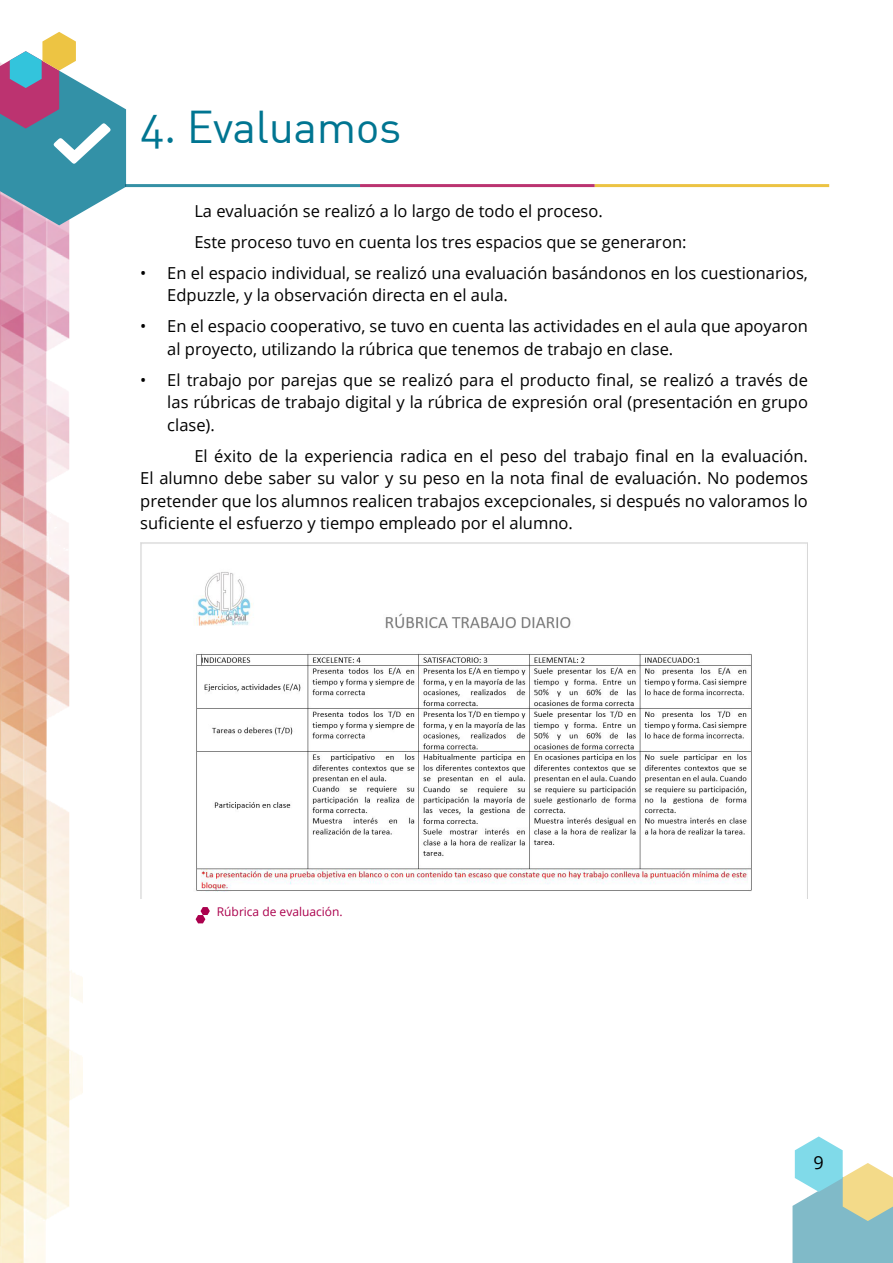
<style>
.page{position:relative;width:893px;height:1263px;background:#fff}
.page>*{position:absolute;margin:0;border:0;box-sizing:border-box;transform-origin:0 0}
.t1{font:45px "DIN Regular Alternate";letter-spacing:-.01em;color:#007591}
.t2{font:18px "Open Sans";color:#000}
.t3{font:16.5px/22.5px "Open Sans";color:#000}
.t4{font:12px "Open Sans";color:#ab004d}
</style>
<div class="page">
<img style="left:0;top:225px;width:83px;height:1038px">
<hr style="left:125px;top:184px;width:235px;height:3px;background:#03758f">
<hr style="left:360px;top:184px;width:235px;height:3px;background:#ab004d">
<hr style="left:595px;top:184px;width:234px;height:3px;background:#e8b514">
<svg style="left:792px;top:1136px;width:101px;height:127px"></svg>
<svg style="left:0;top:32px;width:126px;height:193px"></svg>
<svg style="left:196px;top:907px;width:14px;height:16px"></svg>
<img style="left:140px;top:542px;width:668px;height:356px">
<h1 class="t1" style="left:140px;top:98px;width:263px">4. Evaluamos</h1>
<p class="t3" style="left:194px;top:195px;width:494px;line-height:31px">La evaluación se realizó a lo largo de todo el proceso.<br>Este proceso tuvo en cuenta los tres espacios que se generaron:</p>
<p class="t3" style="left:167px;top:261px;width:642px;text-indent:-27px">• En el espacio individual, se realizó una evaluación basándonos en los cuestionarios,<br>Edpuzzle, y la observación directa en el aula.</p>
<p class="t3" style="left:167px;top:315px;width:642px;text-indent:-27px">• En el espacio cooperativo, se tuvo en cuenta las actividades en el aula que apoyaron al proyecto, utilizando la rúbrica que tenemos de trabajo en clase.</p>
<p class="t3" style="left:167px;top:368px;width:642px;text-align:justify;text-indent:-27px">• El trabajo por parejas que se realizó para el producto final, se realizó a través de las rúbricas de trabajo digital y la rúbrica de expresión oral (presentación en grupo clase).</p>
<p class="t3" style="left:140px;top:444px;width:669px;text-align:justify;text-indent:54px">El éxito de la experiencia radica en el peso del trabajo final en la evaluación.<br>El alumno debe saber su valor y su peso en la nota final de evaluación. No podemos pretender que los alumnos realicen trabajos excepcionales, si después no valoramos lo suficiente el esfuerzo y tiempo empleado por el alumno.</p>
<p class="t4" style="left:217px;top:904px;width:127px">Rúbrica de evaluación.</p>
<p class="t2" style="left:813px;top:1150px;width:12px">9</p>
</div>
